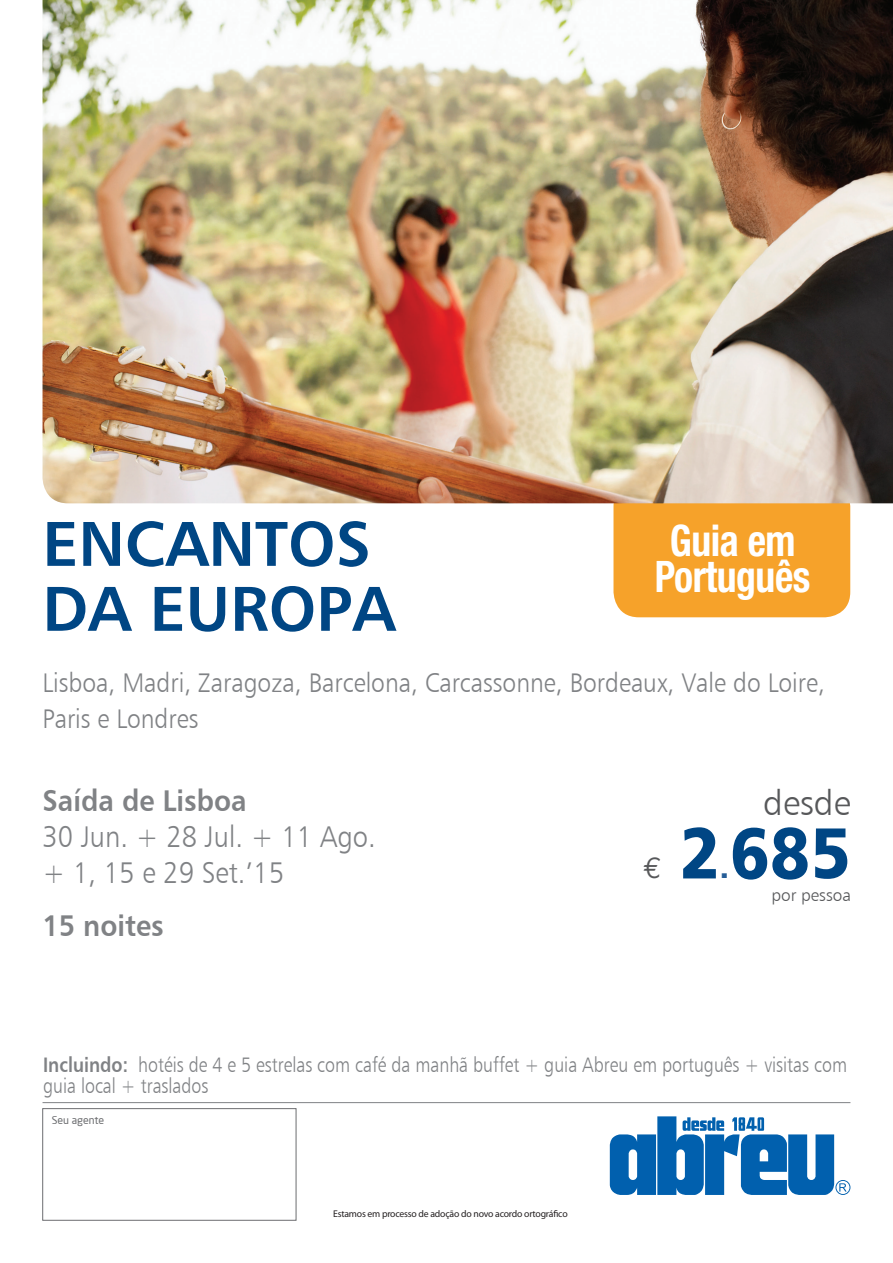
<style>
.page{position:relative;width:893px;height:1263px;background:#fff}
.page>*{position:absolute;margin:0;border:0;box-sizing:border-box;transform-origin:0 0}
.t1{font:72px "Humanist 777 BT Black B";color:#004684;scale:.91 1}
.t2{font:63.15px/64.9px "Humanist 777 BT Bold B";color:#004684}
.t3{font:700 condensed 43.5px/36px "Helvetica Neue";letter-spacing:-.01em;color:#fff;text-align:center;scale:.91 1}
.t4{font:34.95px "Humanist 777 BT Light B";color:#57585a}
.t5{font:30px/36px "Humanist 777 BT Light B";color:#808285;scale:.91 1}
.t6{font:30px "Humanist 777 BT Bold B";color:#808285;scale:.91 1}
.t7{font:30px "Euro Mono";color:#57585a}
.t8{font:30px "Humanist 777 BT Black B";color:#255d97}
.t9{font:27px/36px "Humanist 777 BT Light B";color:#808285;scale:.91 1}
.t10{font:21px/21px "Humanist 777 BT Light B";color:#808285;scale:.85 1}
.t11{font:17.1px "Humanist 777 BT Light B";color:#57585a}
.t12{font:10.5px "Neo Sans";color:#6c6d70}
.t13{font:9.75px "Myriad Pro";letter-spacing:-.02em;color:#231f20}
.s1{font-family:"Humanist 777 BT Bold B"}
</style>
<div class="page">
<hr style="left:43px;top:1102px;width:807px;height:1px;background:#808285">
<div style="left:43px;top:1108px;width:253px;height:112px;border:1px solid #6c6d70"></div>
<div style="left:613px;top:481px;width:237px;height:136px;background:#f6a22a;border-radius:26px"></div>
<img style="left:43px;top:0;width:850px;height:503px">
<svg style="left:610px;top:1116px;width:240px;height:79px"></svg>
<h2 class="t2" style="left:43px;top:510px;width:354px">ENCANTOS<br>DA EUROPA</h2>
<h3 class="t3" style="left:655px;top:522px;width:172px">Guia em<br>Português</h3>
<p class="t9" style="left:43px;top:664px;width:861px">Lisboa, Madri, Zaragoza, Barcelona, Carcassonne, Bordeaux, Vale do Loire,<br>Paris e Londres</p>
<h3 class="t6" style="left:43px;top:782px;width:226px">Saída de Lisboa</h3>
<h3 class="t5" style="left:43px;top:818px;width:368px">30 Jun. + 28 Jul. + 11 Ago. + 1, 15 e 29 Set.’15</h3>
<h3 class="t6" style="left:43px;top:907px;width:135px">15 noites</h3>
<h3 class="t7" style="left:644px;top:850px;width:20px">€</h3>
<h3 class="t4" style="left:763px;top:782px;width:89px">desde</h3>
<h1 class="t1" style="left:679px;top:807px;width:190px">2685</h1>
<h3 class="t8" style="left:720px;top:849px;width:11px">.</h3>
<p class="t11" style="left:771px;top:884px;width:81px">por pessoa</p>
<p class="t10" style="left:43px;top:1054px;width:947px"><span class="s1">Incluindo:</span> hotéis de 4 e 5 estrelas com café da manhã buffet + guia Abreu em português + visitas com guia local + traslados</p>
<p class="t12" style="left:52px;top:1114px;width:54px">Seu agente</p>
<p class="t13" style="left:333px;top:1208px;width:236px">Estamos em processo de adoção do novo acordo ortográfico</p>
</div>
